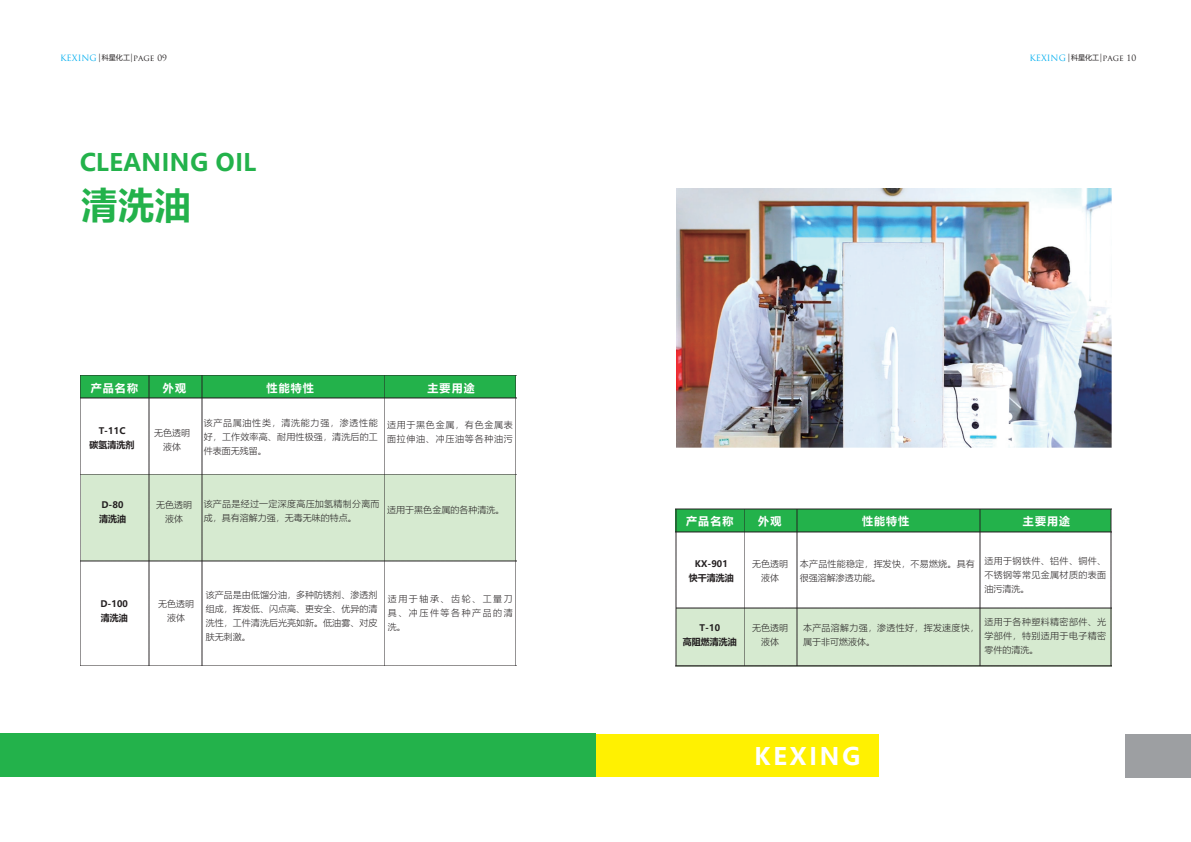
<style>
.page{position:relative;width:1191px;height:842px;background:#fff}
.page>*{position:absolute;margin:0;border:0;box-sizing:border-box;transform-origin:0 0}
.t1{font:700 36px "Microsoft Ya Hei";color:#23b24b}
.t2{font:700 24px "Microsoft Ya Hei";color:#23b24b}
.t3{font:700 24px "Microsoft Ya Hei";letter-spacing:.1em;color:#fff}
.t4{font:700 11px "Microsoft Ya Hei";letter-spacing:.1em;color:#fff}
.t5{font:300 9px/14px "Microsoft Ya Hei";letter-spacing:.025em;color:#231f20;text-align:center}
.t6{font:700 9px/14px "Microsoft Ya Hei";color:#231f20;text-align:center}
.t7{font:300 9px/14px "Microsoft Ya Hei";letter-spacing:.08em;color:#231f20}
.t8{font:300 9px "Microsoft Ya Hei";color:#231f20}
.t9{font:8.5px "Trajan Pro";color:#231f20}
.s1{color:#00aeef}
.s2{font-family:"Microsoft Ya Hei";font-size:7px}
</style>
<div class="page">
<div style="left:81px;top:474px;width:434px;height:88px;background:#d6ead0"></div>
<div style="left:595px;top:734px;width:283px;height:43px;background:#fff101"></div>
<div style="left:0;top:734px;width:595px;height:43px;background:#23b24b"></div>
<div style="left:1125px;top:734px;width:66px;height:43px;background:#9d9fa2"></div>
<img style="left:80px;top:375px;width:436px;height:24px">
<img style="left:80px;top:376px;width:1px;height:289px">
<img style="left:149px;top:376px;width:1px;height:289px">
<img style="left:201px;top:376px;width:1px;height:289px">
<img style="left:384px;top:376px;width:1px;height:289px">
<img style="left:515px;top:376px;width:1px;height:289px">
<img style="left:81px;top:665px;width:435px;height:1px">
<img style="left:676px;top:188px;width:435px;height:259px">
<div style="left:675px;top:608px;width:436px;height:59px;background:#d6ead0"></div>
<img style="left:676px;top:509px;width:434px;height:24px">
<img style="left:675px;top:509px;width:1px;height:157px">
<img style="left:744px;top:509px;width:1px;height:157px">
<img style="left:797px;top:509px;width:1px;height:157px">
<img style="left:979px;top:509px;width:1px;height:157px">
<img style="left:1110px;top:509px;width:1px;height:157px">
<p class="t9" style="left:60px;top:52px;width:108px"><span class="s1">KEXING</span>|<span class="s2">科星化工</span>|page 09</p>
<p class="t9" style="left:1029px;top:52px;width:108px"><span class="s1">KEXING</span>|<span class="s2">科星化工</span>|page 10</p>
<h2 class="t2" style="left:80px;top:145px;width:178px">CLEANING OIL</h2>
<h1 class="t1" style="left:81px;top:180px;width:111px">清洗油</h1>
<p class="t4" style="left:91px;top:380px;width:49px">产品名称</p>
<p class="t4" style="left:163px;top:380px;width:25px">外观</p>
<p class="t4" style="left:267px;top:380px;width:49px">性能特性</p>
<p class="t4" style="left:427px;top:380px;width:49px">主要用途</p>
<p class="t6" style="left:90px;top:424px;width:46px">T-11C<br>碳氢清洗剂</p>
<p class="t5" style="left:154px;top:426px;width:37px">无色透明液体</p>
<p class="t5" style="left:204px;top:415px;width:176px;text-align:justify">该产品属油性类，清洗能力强，渗透性能好，工作效率高、耐用性极强，清洗后的工件表面无残留。</p>
<p class="t7" style="left:387px;top:418px;width:127px">适用于黑色金属，有色金属表面拉伸油、冲压油等各种油污</p>
<p class="t6" style="left:99px;top:497px;width:28px;text-align:left">D-80清洗油</p>
<p class="t6" style="left:100px;top:596px;width:29px;text-align:left">D-100清洗油</p>
<p class="t5" style="left:156px;top:497px;width:37px">无色透明液体</p>
<p class="t5" style="left:204px;top:497px;width:177px;text-align:left">该产品是经过一定深度高压加氢精制分离而成，具有溶解力强，无毒无味的特点。</p>
<p class="t8" style="left:387px;top:504px;width:118px">适用于黑色金属的各种清洗。</p>
<p class="t5" style="left:158px;top:596px;width:37px">无色透明液体</p>
<p class="t5" style="left:206px;top:588px;width:173px;text-align:justify">该产品是由低馏分油，多种防锈剂、渗透剂组成，挥发低、闪点高、更安全、优异的清洗性，工件清洗后光亮如新。低油雾、对皮肤无刺激。</p>
<p class="t5" style="left:388px;top:591px;width:126px;text-align:justify">适用于轴承、齿轮、工量刀具、冲压件等各种产品的清洗。</p>
<p class="t4" style="left:686px;top:514px;width:49px">产品名称</p>
<p class="t4" style="left:758px;top:514px;width:25px">外观</p>
<p class="t4" style="left:862px;top:514px;width:49px">性能特性</p>
<p class="t4" style="left:1023px;top:514px;width:49px">主要用途</p>
<p class="t6" style="left:689px;top:556px;width:46px">KX-901<br>快干清洗油</p>
<p class="t5" style="left:752px;top:556px;width:37px">无色透明液体</p>
<p class="t5" style="left:800px;top:557px;width:176px;text-align:left">本产品性能稳定，挥发快，不易燃烧。具有很强溶解渗透功能。</p>
<p class="t5" style="left:984px;top:553px;width:123px;text-align:justify">适用于钢铁件、铝件、铜件、不锈钢等常见金属材质的表面油污清洗。</p>
<p class="t6" style="left:683px;top:620px;width:55px">T-10<br>高阻燃清洗油</p>
<p class="t5" style="left:752px;top:620px;width:37px">无色透明液体</p>
<p class="t5" style="left:803px;top:620px;width:178px;text-align:left">本产品溶解力强，渗透性好，挥发速度快，属于非可燃液体。</p>
<p class="t5" style="left:984px;top:614px;width:123px;text-align:justify">适用于各种塑料精密部件、光学部件，特别适用于电子精密零件的清洗。</p>
<h2 class="t3" style="left:754px;top:739px;width:108px">KEXING</h2>
</div>
